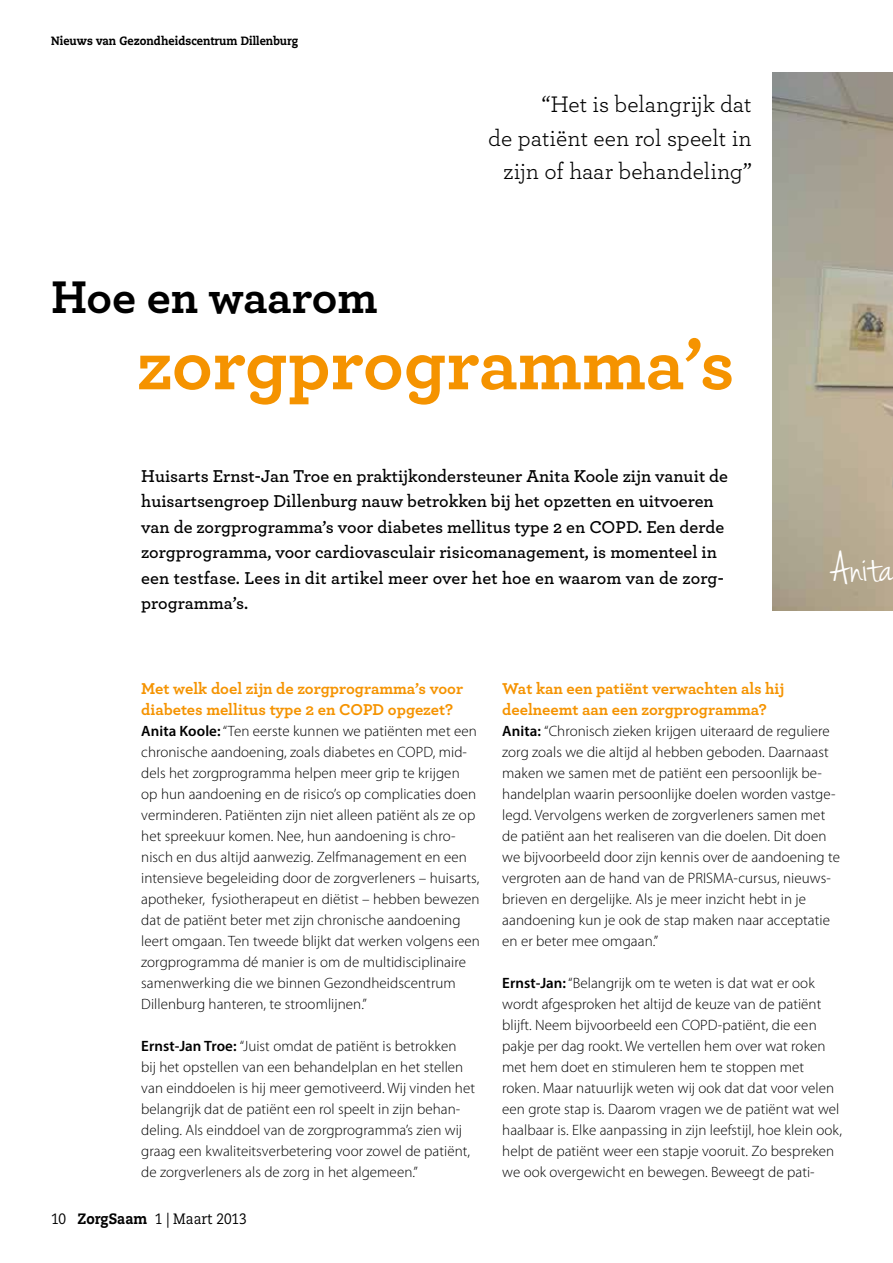
<style>
.page{position:relative;width:893px;height:1263px;background:#fff}
.page>*{position:absolute;margin:0;border:0;box-sizing:border-box;transform-origin:0 0}
.t1{font:700 76.65px "Archer";color:#f59300}
.t2{font:700 48px "Archer";letter-spacing:-.005em;color:#000}
.t3{font:46.95px "Jenna Sue";color:#fff}
.t4{font:23.55px/33.5px "Archer";color:#000;text-align:right}
.t5{font:600 18px/25.5px "Archer";color:#000}
.t6{font:700 16.5px/21px "Archer";color:#f59300}
.t7{font:300 15px/21px "Myriad Pro";letter-spacing:.005em;color:#000}
.t8{font:15px "Caecilia LT Std";color:#000;scale:.91 1}
.t9{font:800 12px "Caecilia LT Std";color:#000;scale:.91 1}
.s1{font-weight:600}
.s2{font-weight:800}
</style>
<div class="page">
<img style="left:773px;top:72px;width:120px;height:538px">
<p class="t9" style="left:51px;top:34px;width:273px">Nieuws van Gezondheidscentrum Dillenburg</p>
<h2 class="t2" style="left:51px;top:259px;width:328px">Hoe en waarom</h2>
<h3 class="t4" style="left:488px;top:86px;width:265px">“Het is belangrijk dat<br>de patiënt een rol speelt in zijn of haar behandeling”</h3>
<h1 class="t1" style="left:137px;top:303px;width:599px">zorgprogramma’s</h1>
<p class="t5" style="left:141px;top:462px;width:588px">Huisarts Ernst-Jan Troe en praktijkondersteuner Anita Koole zijn vanuit de huisartsengroep Dillenburg nauw betrokken bij het opzetten en uitvoeren van de zorgprogramma’s voor diabetes mellitus type 2 en COPD. Een derde zorgprogramma, voor cardiovasculair risicomanagement, is momenteel in een testfase. Lees in dit artikel meer over het hoe en waarom van de zorg&shy;programma’s.</p>
<h3 class="t3" style="left:830px;top:542px;width:64px;rotate:-2deg">Anita</h3>
<p class="t6" style="left:141px;top:677px;width:323px">Met welk doel zijn de zorgprogramma’s voor diabetes mellitus type 2 en COPD opgezet?</p>
<p class="t7" style="left:141px;top:721px;width:340px"><span class="s1">Anita Koole:</span> “Ten eerste kunnen we patiënten met een chronische aandoening, zoals diabetes en COPD, mid&shy;dels het zorgprogramma helpen meer grip te krijgen<br>op hun aandoening en de risico’s op complicaties doen verminderen. Patiënten zijn niet alleen patiënt als ze op het spreekuur komen. Nee, hun aandoening is chro&shy;nisch en dus altijd aanwezig. Zelfmanagement en een intensieve begeleiding door de zorgverleners – huisarts, apotheker, fysiotherapeut en diëtist – hebben bewezen dat de patiënt beter met zijn chronische aandoening leert omgaan. Ten tweede blijkt dat werken volgens een zorgprogramma dé manier is om de multidisciplinaire samenwerking die we binnen Gezondheidscentrum Dillenburg hanteren, te stroomlijnen.”</p>
<p class="t7" style="left:141px;top:1036px;width:335px"><span class="s1">Ernst-Jan Troe:</span> “Juist omdat de patiënt is betrokken<br>bij het opstellen van een behandelplan en het stellen van einddoelen is hij meer gemotiveerd. Wij vinden het belangrijk dat de patiënt een rol speelt in zijn behan&shy;deling. Als einddoel van de zorgprogramma’s zien wij graag een kwaliteitsverbetering voor zowel de patiënt, de zorgverleners als de zorg in het algemeen.”</p>
<p class="t8" style="left:51px;top:1209px;width:217px">10 <span class="s2">ZorgSaam</span> 1 | Maart 2013</p>
<p class="t6" style="left:502px;top:677px;width:284px">Wat kan een patiënt verwachten als hij deelneemt aan een zorgprogramma?</p>
<p class="t7" style="left:502px;top:721px;width:339px"><span class="s1">Anita:</span> “Chronisch zieken krijgen uiteraard de reguliere zorg zoals we die altijd al hebben geboden. Daarnaast maken we samen met de patiënt een persoonlijk be&shy;handelplan waarin persoonlijke doelen worden vastge&shy;legd. Vervolgens werken de zorgverleners samen met de patiënt aan het realiseren van die doelen. Dit doen we bijvoorbeeld door zijn kennis over de aandoening te vergroten aan de hand van de PRISMA-cursus, nieuws&shy;brieven en dergelijke. Als je meer inzicht hebt in je aandoening kun je ook de stap maken naar acceptatie en er beter mee omgaan.”</p>
<p class="t7" style="left:502px;top:973px;width:341px"><span class="s1">Ernst-Jan:</span> “Belangrijk om te weten is dat wat er ook wordt afgesproken het altijd de keuze van de patiënt blijft. Neem bijvoorbeeld een COPD-patiënt, die een pakje per dag rookt. We vertellen hem over wat roken met hem doet en stimuleren hem te stoppen met roken. Maar natuurlijk weten wij ook dat dat voor velen een grote stap is. Daarom vragen we de patiënt wat wel haalbaar is. Elke aanpassing in zijn leefstijl, hoe klein ook, helpt de patiënt weer een stapje vooruit. Zo bespreken we ook overgewicht en bewegen. Beweegt de pati-</p>
</div>
